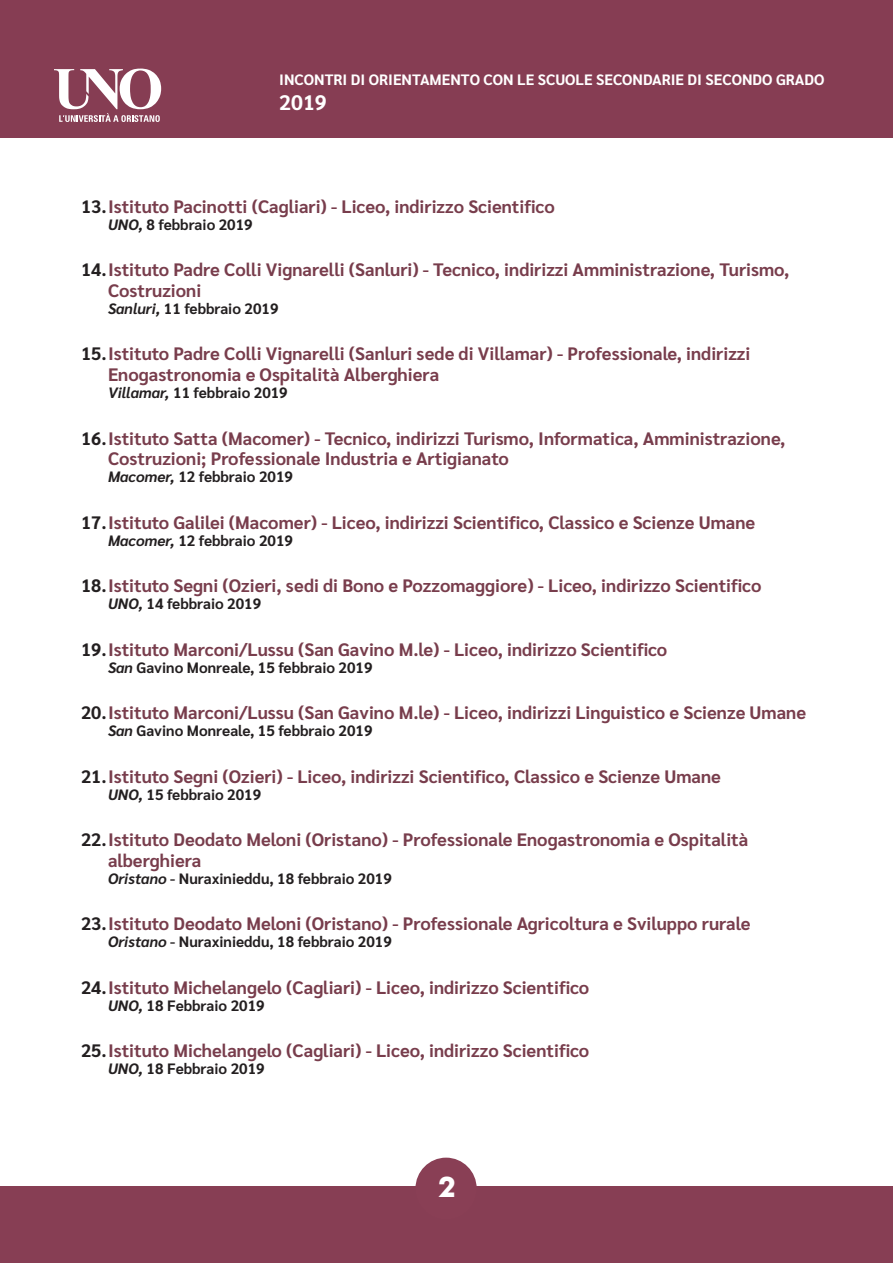
<style>
.page{position:relative;width:893px;height:1263px;background:#fff}
.page>*{position:absolute;margin:0;border:0;box-sizing:border-box;transform-origin:0 0}
.t1{font:700 28.5px "Futura";color:#fff}
.t2{font:700 21px "Sarabun";color:#fff}
.t3{font:700 18px/20.7px "Sarabun";color:#783d4c}
.t4{font:700 15px "Sarabun";color:#231f20}
.t5{font:700 15px "Sarabun";color:#fff}
.s1{color:#231f20}
.s2{font-style:italic}
</style>
<div class="page">
<div style="left:0;top:0;width:893px;height:137px;background:#863d53"></div>
<svg style="left:54px;top:69px;width:107px;height:53px"></svg>
<div style="left:0;top:1186px;width:893px;height:77px;background:#873e54"></div>
<div style="left:415px;top:1157px;width:62px;height:62px;background:#893f55;border-radius:50%"></div>
<p class="t5" style="left:279px;top:71px;width:547px">INCONTRI DI ORIENTAMENTO CON LE SCUOLE SECONDARIE DI SECONDO GRADO</p>
<p class="t2" style="left:279px;top:91px;width:49px">2019</p>
<p class="t3" style="left:81px;top:196px;width:475px"><span class="s1">13.</span>Istituto Pacinotti (Cagliari) - Liceo, indirizzo Scientifico</p>
<p class="t4" style="left:108px;top:216px;width:146px"><span class="s2">UNO,</span> 8 febbraio 2019</p>
<p class="t3" style="left:108px;top:260px;width:683px;text-indent:-27px"><span class="s1">14.</span>Istituto Padre Colli Vignarelli (Sanluri) - Tecnico, indirizzi Amministrazione, Turismo,<br>Costruzioni</p>
<p class="t4" style="left:108px;top:300px;width:172px"><span class="s2">Sanluri,</span> 11 febbraio 2019</p>
<p class="t3" style="left:108px;top:344px;width:644px;text-indent:-27px"><span class="s1">15.</span>Istituto Padre Colli Vignarelli (Sanluri sede di Villamar) - Professionale, indirizzi<br>Enogastronomia e Ospitalità Alberghiera</p>
<p class="t4" style="left:108px;top:384px;width:181px"><span class="s2">Villamar,</span> 11 febbraio 2019</p>
<p class="t3" style="left:108px;top:428px;width:679px;text-indent:-27px"><span class="s1">16.</span>Istituto Satta (Macomer) - Tecnico, indirizzi Turismo, Informatica, Amministrazione,<br>Costruzioni; Professionale Industria e Artigianato</p>
<p class="t4" style="left:108px;top:468px;width:186px"><span class="s2">Macomer,</span> 12 febbraio 2019</p>
<p class="t3" style="left:81px;top:512px;width:676px"><span class="s1">17.</span>Istituto Galilei (Macomer) - Liceo, indirizzi Scientifico, Classico e Scienze Umane</p>
<p class="t4" style="left:108px;top:532px;width:186px"><span class="s2">Macomer,</span> 12 febbraio 2019</p>
<p class="t3" style="left:81px;top:576px;width:682px"><span class="s1">18.</span>Istituto Segni (Ozieri, sedi di Bono e Pozzomaggiore) - Liceo, indirizzo Scientifico</p>
<p class="t4" style="left:108px;top:595px;width:155px"><span class="s2">UNO,</span> 14 febbraio 2019</p>
<p class="t3" style="left:81px;top:639px;width:588px"><span class="s1">19.</span>Istituto Marconi/Lussu (San Gavino M.le) - Liceo, indirizzo Scientifico</p>
<p class="t4" style="left:108px;top:659px;width:266px"><span class="s2">San</span> Gavino Monreale, 15 febbraio 2019</p>
<p class="t3" style="left:81px;top:702px;width:727px"><span class="s1">20.</span>Istituto Marconi/Lussu (San Gavino M.le) - Liceo, indirizzi Linguistico e Scienze Umane</p>
<p class="t4" style="left:108px;top:722px;width:266px"><span class="s2">San</span> Gavino Monreale, 15 febbraio 2019</p>
<p class="t3" style="left:81px;top:766px;width:641px"><span class="s1">21.</span>Istituto Segni (Ozieri) - Liceo, indirizzi Scientifico, Classico e Scienze Umane</p>
<p class="t4" style="left:108px;top:786px;width:155px"><span class="s2">UNO,</span> 15 febbraio 2019</p>
<p class="t3" style="left:108px;top:829px;width:642px;text-indent:-27px"><span class="s1">22.</span>Istituto Deodato Meloni (Oristano) - Professionale Enogastronomia e Ospitalità alberghiera</p>
<p class="t4" style="left:108px;top:870px;width:285px"><span class="s2">Oristano</span> - Nuraxinieddu, 18 febbraio 2019</p>
<p class="t3" style="left:81px;top:914px;width:671px"><span class="s1">23.</span>Istituto Deodato Meloni (Oristano) - Professionale Agricoltura e Sviluppo rurale</p>
<p class="t4" style="left:108px;top:933px;width:285px"><span class="s2">Oristano</span> - Nuraxinieddu, 18 febbraio 2019</p>
<p class="t3" style="left:81px;top:977px;width:510px"><span class="s1">24.</span>Istituto Michelangelo (Cagliari) - Liceo, indirizzo Scientifico</p>
<p class="t4" style="left:108px;top:997px;width:158px"><span class="s2">UNO,</span> 18 Febbraio 2019</p>
<p class="t3" style="left:81px;top:1040px;width:510px"><span class="s1">25.</span>Istituto Michelangelo (Cagliari) - Liceo, indirizzo Scientifico</p>
<p class="t4" style="left:108px;top:1060px;width:158px"><span class="s2">UNO,</span> 18 Febbraio 2019</p>
<h1 class="t1" style="left:438px;top:1166px;width:19px">2</h1>
</div>
